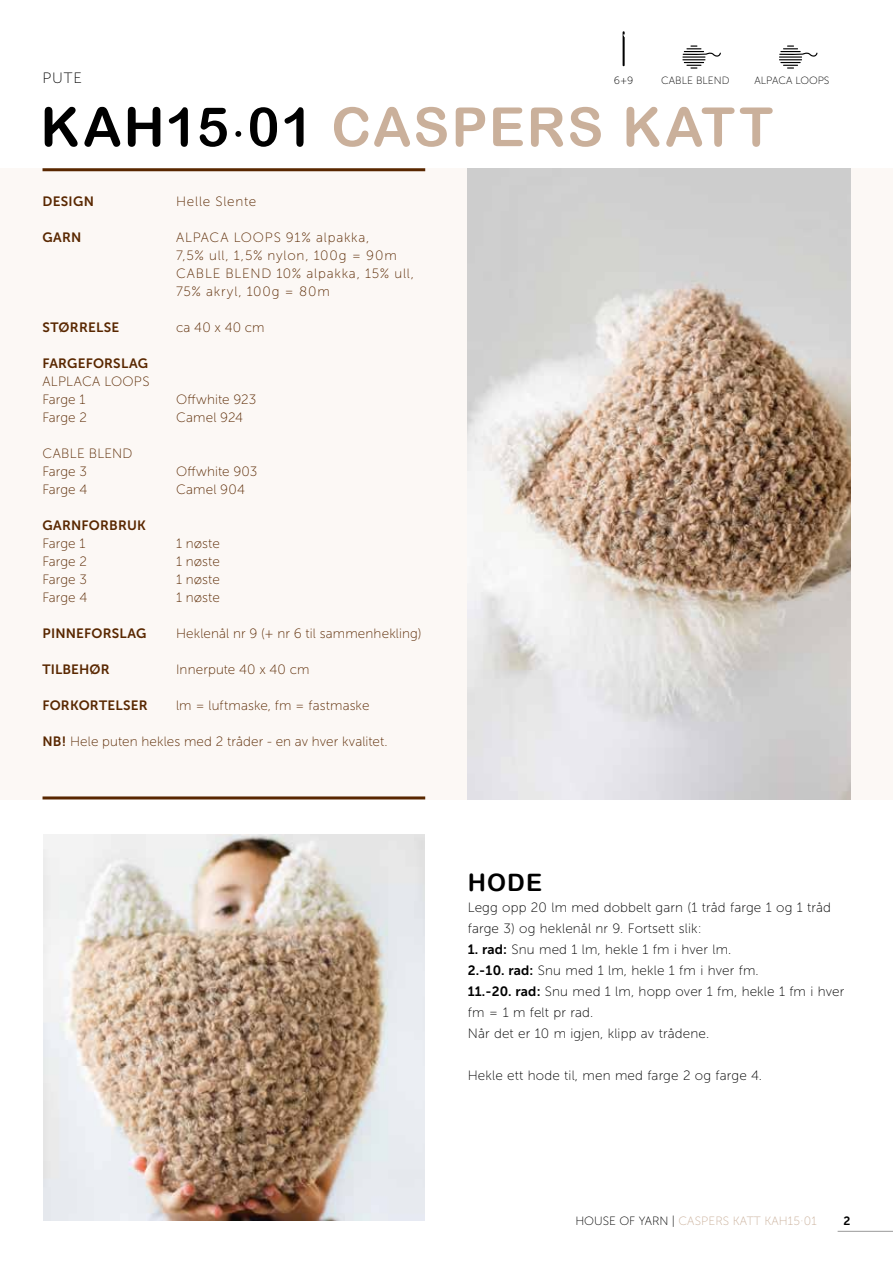
<style>
.page{position:relative;width:893px;height:1263px;background:#fff}
.page>*{position:absolute;margin:0;border:0;box-sizing:border-box;transform-origin:0 0}
.t1{font:54px "Arial Rounded MT Bold";letter-spacing:.03em;color:#000}
.t2{font:54px "Arial Rounded MT Bold";color:#cab09b}
.t3{font:24px "Arial Rounded MT Bold";color:#000}
.t4{font:15px "Museo Sans 100";color:#000}
.t5{font:13.5px/21px "Museo Sans 100";letter-spacing:.01em;color:#000}
.t6{font:13.5px "Museo Sans 100";letter-spacing:.01em;color:#592700}
.t7{font:13.5px/18px "Museo Sans 100";letter-spacing:.06em;color:#592700}
.t8{font:13.5px "Museo Sans 700";letter-spacing:.015em;color:#592700}
.t9{font:13.5px "Museo Sans 100";letter-spacing:.055em;color:#592700}
.t10{font:12px "Museo Sans 100";color:#000}
.t11{font:12px "Museo Sans 100";letter-spacing:.01em;color:#cab09b}
.t12{font:12px "Museo Sans 700";color:#000}
.t13{font:10.5px "Museo Sans 100";color:#000}
.s1{font-family:"Bodoni Svty Two ITCTT"}
.s2{color:#cab09b}
.s3{font-family:"Museo Sans 700"}
</style>
<div class="page">
<hr style="left:838px;top:1231px;width:55px;height:1px;background:#999">
<div style="left:0;top:168px;width:893px;height:631px;background:#fcf8f5"></div>
<img style="left:468px;top:168px;width:382px;height:631px">
<hr style="left:43px;top:168px;width:382px;height:3px;background:#592700">
<hr style="left:43px;top:796px;width:382px;height:3px;background:#592700">
<svg style="left:779px;top:45px;width:38px;height:24px"></svg>
<svg style="left:682px;top:45px;width:39px;height:24px"></svg>
<svg style="left:623px;top:31px;width:2px;height:35px"></svg>
<img style="left:43px;top:834px;width:381px;height:386px">
<p class="t4" style="left:43px;top:70px;width:31px">pute</p>
<p class="t13" style="left:614px;top:74px;width:21px">6+9</p>
<p class="t13" style="left:661px;top:74px;width:8px">cable</p>
<p class="t13" style="left:696px;top:74px;width:8px">blend</p>
<p class="t13" style="left:754px;top:74px;width:8px">alpaca</p>
<p class="t13" style="left:795px;top:74px;width:8px">loops</p>
<h1 class="t1" style="left:40px;top:95px;width:330px">KAH15<span class="s1">∙</span>01 <span class="s2">CASPERS</span></h1>
<h1 class="t2" style="left:622px;top:95px;width:38px">KATT</h1>
<p class="t8" style="left:43px;top:194px;width:53px">DESIGN</p>
<p class="t9" style="left:176px;top:194px;width:82px">Helle Slente</p>
<p class="t8" style="left:43px;top:230px;width:40px">GARN</p>
<p class="t7" style="left:176px;top:228px;width:240px">ALPACA LOOPS 91% alpakka,<br>7,5% ull, 1,5% nylon, 100g = 90m<br>CABLE BLEND 10% alpakka, 15% ull,<br>75% akryl, 100g = 80m</p>
<p class="t8" style="left:43px;top:320px;width:37px">STØRRE</p>
<p class="t8" style="left:96px;top:320px;width:16px">LSE</p>
<p class="t6" style="left:176px;top:320px;width:90px">ca 40 x 40 cm</p>
<p class="t8" style="left:43px;top:356px;width:107px">FARGEFORSLAG</p>
<p class="t6" style="left:43px;top:374px;width:18px">Alplaca</p>
<p class="t6" style="left:105px;top:374px;width:17px">Loops</p>
<p class="t6" style="left:43px;top:392px;width:44px">Farge 1</p>
<p class="t6" style="left:176px;top:392px;width:82px">Offwhite 923</p>
<p class="t6" style="left:43px;top:410px;width:46px">Farge 2</p>
<p class="t6" style="left:176px;top:410px;width:68px">Camel 924</p>
<p class="t6" style="left:43px;top:446px;width:20px">Cable</p>
<p class="t6" style="left:89px;top:446px;width:18px">Blend</p>
<p class="t6" style="left:43px;top:464px;width:46px">Farge 3</p>
<p class="t6" style="left:176px;top:464px;width:83px">Offwhite 903</p>
<p class="t6" style="left:43px;top:482px;width:46px">Farge 4</p>
<p class="t6" style="left:176px;top:482px;width:70px">Camel 904</p>
<p class="t8" style="left:43px;top:518px;width:21px">GARNFOR</p>
<p class="t8" style="left:109px;top:518px;width:38px">BRUK</p>
<p class="t6" style="left:43px;top:536px;width:44px">Farge 1</p>
<p class="t6" style="left:176px;top:536px;width:45px">1 nøste</p>
<p class="t6" style="left:43px;top:554px;width:46px">Farge 2</p>
<p class="t6" style="left:176px;top:554px;width:45px">1 nøste</p>
<p class="t6" style="left:43px;top:572px;width:46px">Farge 3</p>
<p class="t6" style="left:176px;top:572px;width:45px">1 nøste</p>
<p class="t6" style="left:43px;top:590px;width:46px">Farge 4</p>
<p class="t6" style="left:176px;top:590px;width:45px">1 nøste</p>
<p class="t8" style="left:43px;top:626px;width:105px">PINNEFORSLAG</p>
<p class="t6" style="left:176px;top:626px;width:247px">Heklenål nr 9 (+ nr 6 til sammenhekling)</p>
<p class="t8" style="left:43px;top:662px;width:65px">TI LBEHØR</p>
<p class="t6" style="left:176px;top:662px;width:135px">Innerpute 40 x 40 cm</p>
<p class="t8" style="left:43px;top:698px;width:47px">FOR KORTE</p>
<p class="t8" style="left:115px;top:698px;width:15px">LSER</p>
<p class="t6" style="left:176px;top:698px;width:195px">lm = luftmaske, fm = fastmaske</p>
<p class="t6" style="left:43px;top:734px;width:347px"><span class="s3">NB!</span> Hele puten hekles med 2 tråder - en av hver kvalitet.</p>
<h2 class="t3" style="left:468px;top:869px;width:73px">HODE</h2>
<p class="t5" style="left:468px;top:897px;width:365px">Legg opp 20 lm med dobbelt garn (1 tråd farge 1 og 1 tråd farge 3) og heklenål nr 9. Fortsett slik:</p>
<p class="t5" style="left:468px;top:939px;width:378px"><span class="s3">1. RAD:</span> Snu med 1 lm, hekle 1 fm i hver lm.<br><span class="s3">2.-10. RAD:</span> Snu med 1 lm, hekle 1 fm i hver fm.<br><span class="s3">11.-20. RAD:</span> Snu med 1 lm, hopp over 1 fm, hekle 1 fm i hver fm = 1 m felt pr rad.<br>Når det er 10 m igjen, klipp av trådene.</p>
<p class="t5" style="left:468px;top:1065px;width:296px">Hekle ett hode til, men med farge 2 og farge 4.</p>
<p class="t10" style="left:575px;top:1215px;width:141px">HOUSE OF YARN | <span class="s2">caspers</span></p>
<p class="t11" style="left:733px;top:1215px;width:85px">katt kah 15∙01</p>
<p class="t12" style="left:843px;top:1214px;width:8px">2</p>
</div>
